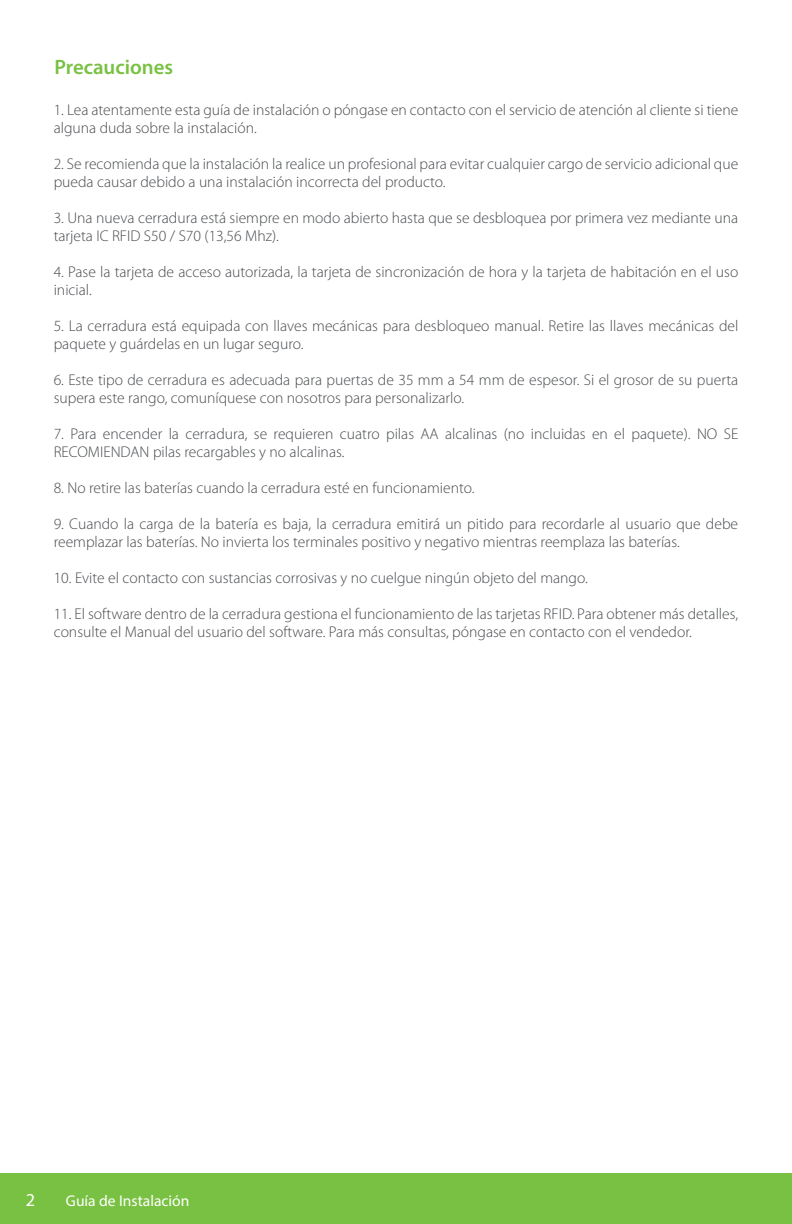
<style>
.page{position:relative;width:792px;height:1224px;background:#fff}
.page>*{position:absolute;margin:0;border:0;box-sizing:border-box;transform-origin:0 0}
.t1{font:600 20.8px "Myriad Pro";color:#79c142}
.t2{font:18.2px "Myriad Pro";color:#fff}
.t3{font:300 15.6px/18px "Myriad Pro";color:#474a4e}
.t4{font:15.6px "Myriad Pro";color:#fff}
</style>
<div class="page">
<div style="left:0;top:1173px;width:792px;height:51px;background:#79c142"></div>
<h1 class="t1" style="left:54px;top:53px;width:120px">Precauciones</h1>
<p class="t3" style="left:54px;top:101px;width:686px">1. Lea atentamente esta guía de instalación o póngase en contacto con el servicio de atención al cliente si tiene alguna duda sobre la instalación.</p>
<p class="t3" style="left:54px;top:155px;width:686px">2. Se recomienda que la instalación la realice un profesional para evitar cualquier cargo de servicio adicional que pueda causar debido a una instalación incorrecta del producto.</p>
<p class="t3" style="left:54px;top:209px;width:686px">3. Una nueva cerradura está siempre en modo abierto hasta que se desbloquea por primera vez mediante una tarjeta IC RFID S50 / S70 (13,56 Mhz).</p>
<p class="t3" style="left:54px;top:263px;width:686px">4. Pase la tarjeta de acceso autorizada, la tarjeta de sincronización de hora y la tarjeta de habitación en el uso inicial.</p>
<p class="t3" style="left:54px;top:317px;width:686px">5. La cerradura está equipada con llaves mecánicas para desbloqueo manual. Retire las llaves mecánicas del paquete y guárdelas en un lugar seguro.</p>
<p class="t3" style="left:54px;top:371px;width:686px">6. Este tipo de cerradura es adecuada para puertas de 35 mm a 54 mm de espesor. Si el grosor de su puerta supera este rango, comuníquese con nosotros para personalizarlo.</p>
<p class="t3" style="left:54px;top:425px;width:686px">7. Para encender la cerradura, se requieren cuatro pilas AA alcalinas (no incluidas en el paquete). NO SE<br>RECOMIENDAN pilas recargables y no alcalinas.</p>
<p class="t3" style="left:54px;top:479px;width:422px">8. No retire las baterías cuando la cerradura esté en funcionamiento.</p>
<p class="t3" style="left:54px;top:515px;width:686px">9. Cuando la carga de la batería es baja, la cerradura emitirá un pitido para recordarle al usuario que debe reemplazar las baterías. No invierta los terminales positivo y negativo mientras reemplaza las baterías.</p>
<p class="t3" style="left:54px;top:569px;width:536px">10. Evite el contacto con sustancias corrosivas y no cuelgue ningún objeto del mango.</p>
<p class="t3" style="left:54px;top:605px;width:686px">11. El software dentro de la cerradura gestiona el funcionamiento de las tarjetas RFID. Para obtener más detalles, consulte el Manual del usuario del software. Para más consultas, póngase en contacto con el vendedor.</p>
<p class="t2" style="left:26px;top:1189px;width:11px">2</p>
<p class="t4" style="left:66px;top:1191px;width:125px">Guía de Instalación</p>
</div>
